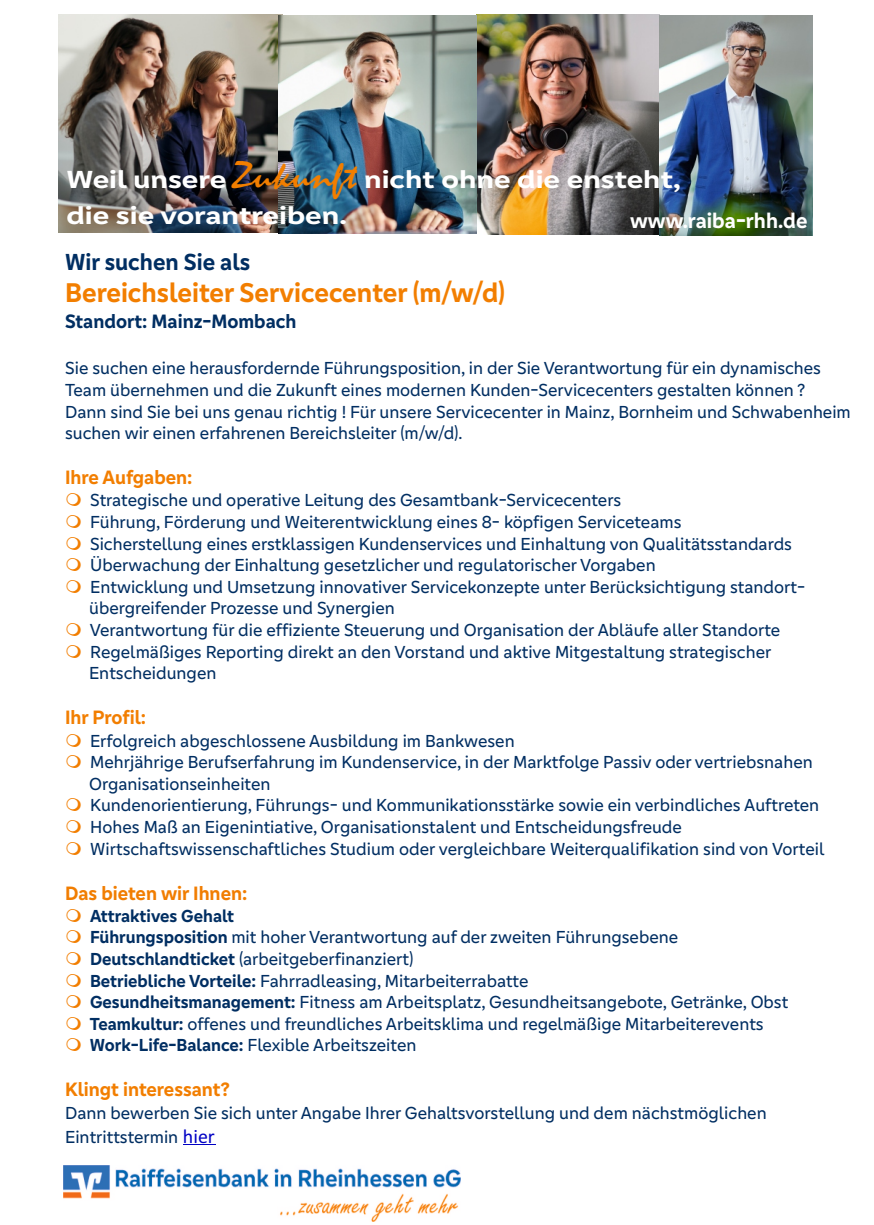
<style>
.page{position:relative;width:874px;height:1225px;background:#fff}
.page>*{position:absolute;margin:0;border:0;box-sizing:border-box;transform-origin:0 0}
.t1{font:700 28px "Genos GFG";color:#f27e00}
.t2{font:700 25.6px/35.8px "Genos GFG";color:#fff;scale:1.25 1}
.t3{font:700 24px "Genos GFG";color:#002e62}
.t4{font:700 22px "Genos GFG";color:#fff}
.t5{font:700 20px "Genos GFG";color:#f27e00}
.t6{font:700 20px "Genos GFG";color:#002e62}
.t7{font:700 20px "Genos GFG";color:#f17d00}
.t8{font:18px/21.6px "Genos GFG";color:#002e62}
.s1{font-family:"Mistral";font-weight:400;font-size:38.4px;color:#f27e00}
.s2{font-weight:700}
.s3{font-family:"Calibri";font-size:20px;color:#0000c4}
</style>
<div class="page">
<img style="left:476px;top:15px;width:336px;height:220px">
<img style="left:59px;top:15px;width:219px;height:218px">
<hr style="left:183px;top:1144px;width:32px;height:1px;background:#0000c4">
<img style="left:64px;top:1165px;width:396px;height:56px">
<img style="left:278px;top:15px;width:198px;height:218px">
<h2 class="t2" style="left:66px;top:163px;width:492px">Weil unsere <span class="s1">Zukunft</span> nicht ohne die ensteht, die sie vorantreiben.</h2>
<p class="t4" style="left:629px;top:211px;width:179px">www.raiba-rhh.de</p>
<h3 class="t3" style="left:65px;top:251px;width:186px">Wir suchen Sie als</h3>
<h1 class="t1" style="left:65px;top:280px;width:441px">Bereichsleiter Servicecenter (m/w/d)</h1>
<p class="t6" style="left:65px;top:313px;width:233px">Standort: Mainz-Mombach</p>
<p class="t8" style="left:65px;top:358px;width:786px">Sie suchen eine herausfordernde Führungsposition, in der Sie Verantwortung für ein dynamisches Team übernehmen und die Zukunft eines modernen Kunden-Servicecenters gestalten können ?<br>Dann sind Sie bei uns genau richtig ! Für unsere Servicecenter in Mainz, Bornheim und Schwabenheim suchen wir einen erfahrenen Bereichsleiter (m/w/d).</p>
<p class="t5" style="left:65px;top:469px;width:129px">Ihre Aufgaben:</p>
<p class="t8" style="left:89px;top:490px;width:717px">Strategische und operative Leitung des Gesamtbank-Servicecenters<br>Führung, Förderung und Weiterentwicklung eines 8- köpfigen Serviceteams<br>Sicherstellung eines erstklassigen Kundenservices und Einhaltung von Qualitätsstandards Überwachung der Einhaltung gesetzlicher und regulatorischer Vorgaben<br>Entwicklung und Umsetzung innovativer Servicekonzepte unter Berücksichtigung standort&shy;übergreifender Prozesse und Synergien<br>Verantwortung für die effiziente Steuerung und Organisation der Abläufe aller Standorte Regelmäßiges Reporting direkt an den Vorstand und aktive Mitgestaltung strategischer Entscheidungen</p>
<p class="t5" style="left:65px;top:709px;width:82px">Ihr Profil:</p>
<p class="t8" style="left:89px;top:730px;width:736px">Erfolgreich abgeschlossene Ausbildung im Bankwesen<br>Mehrjährige Berufserfahrung im Kundenservice, in der Marktfolge Passiv oder vertriebsnahen Organisationseinheiten<br>Kundenorientierung, Führungs- und Kommunikationsstärke sowie ein verbindliches Auftreten Hohes Maß an Eigenintiative, Organisationstalent und Entscheidungsfreude Wirtschaftswissenschaftliches Studium oder vergleichbare Weiterqualifikation sind von Vorteil</p>
<p class="t7" style="left:65px;top:884px;width:184px">Das bieten wir Ihnen:</p>
<p class="t8" style="left:90px;top:906px;width:699px"><span class="s2">Attraktives Gehalt<br>Führungsposition</span> mit hoher Verantwortung auf der zweiten Führungsebene <span class="s2">Deutschlandticket</span> (arbeitgeberfinanziert)<br><span class="s2">Betriebliche Vorteile:</span> Fahrradleasing, Mitarbeiterrabatte<br><span class="s2">Gesundheitsmanagement:</span> Fitness am Arbeitsplatz, Gesundheitsangebote, Getränke, Obst <span class="s2">Teamkultur:</span> offenes und freundliches Arbeitsklima und regelmäßige Mitarbeiterevents <span class="s2">Work-Life-Balance:</span> Flexible Arbeitszeiten</p>
<p class="t5" style="left:65px;top:1081px;width:166px">Klingt interessant?</p>
<p class="t8" style="left:65px;top:1101px;width:702px;line-height:24px">Dann bewerben Sie sich unter Angabe Ihrer Gehaltsvorstellung und dem nächstmöglichen<br>Eintrittstermin <span class="s3">hier</span></p>
</div>
